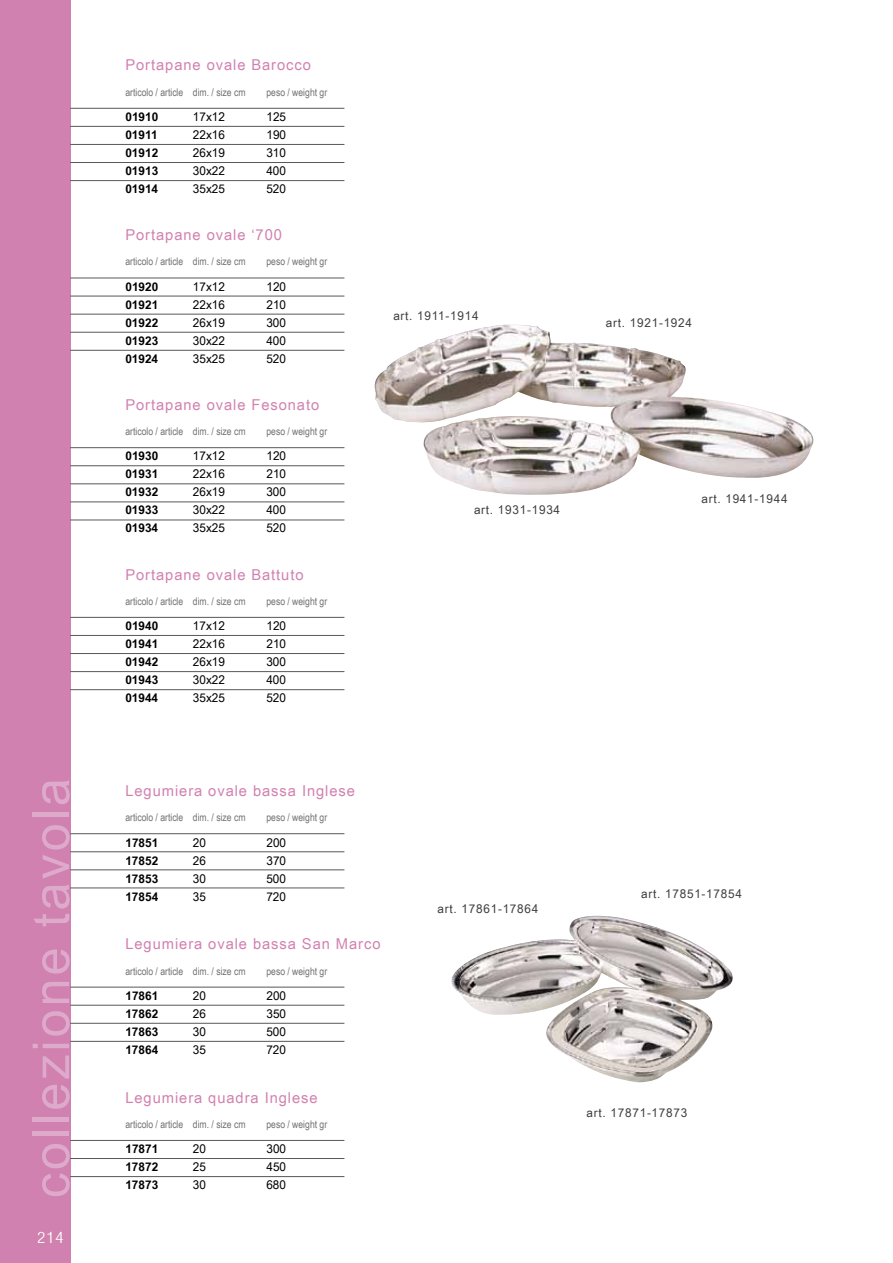
<style>
.page{position:relative;width:893px;height:1263px;background:#fff}
.page>*{position:absolute;margin:0;border:0;box-sizing:border-box;transform-origin:0 0}
.t1{font:51px "Arial Narrow";letter-spacing:.05em;color:#deaacb;scale:1.2 1}
.t2{font:15px "Arial Narrow";letter-spacing:.05em;color:#d181b0;scale:1.2 1}
.t3{font:300 condensed 15px "Helvetica";color:#fff;scale:1.2 1}
.t4{font:12px "Arial Narrow";color:#000;scale:1.2 1}
.t5{font:700 12px "Arial Narrow";color:#000;scale:1.2 1}
.t6{font:12px "Arial Narrow";letter-spacing:.05em;color:#3e3d40;scale:1.2 1}
.t7{font:10.5px "Arial Narrow";color:#707172}
</style>
<div class="page">
<img style="left:374px;top:325px;width:440px;height:170px">
<img style="left:451px;top:916px;width:282px;height:166px">
<div style="left:0;top:0;width:70px;height:1263px;background:#d181b0"></div>
<hr style="left:70px;top:108px;width:274px;height:1px;background:#58585a">
<hr style="left:70px;top:126px;width:274px;height:1px;background:#58585a">
<hr style="left:70px;top:162px;width:274px;height:1px;background:#58585a">
<hr style="left:70px;top:144px;width:274px;height:1px;background:#58585a">
<hr style="left:70px;top:180px;width:274px;height:1px;background:#58585a">
<hr style="left:70px;top:447px;width:274px;height:1px;background:#58585a">
<hr style="left:70px;top:465px;width:274px;height:1px;background:#58585a">
<hr style="left:70px;top:502px;width:274px;height:1px;background:#58585a">
<hr style="left:70px;top:484px;width:274px;height:1px;background:#58585a">
<hr style="left:70px;top:520px;width:274px;height:1px;background:#58585a">
<hr style="left:70px;top:987px;width:274px;height:1px;background:#58585a">
<hr style="left:70px;top:1005px;width:274px;height:1px;background:#58585a">
<hr style="left:70px;top:1041px;width:274px;height:1px;background:#58585a">
<hr style="left:70px;top:1023px;width:274px;height:1px;background:#58585a">
<hr style="left:70px;top:278px;width:274px;height:1px;background:#58585a">
<hr style="left:70px;top:296px;width:274px;height:1px;background:#58585a">
<hr style="left:70px;top:332px;width:274px;height:1px;background:#58585a">
<hr style="left:70px;top:314px;width:274px;height:1px;background:#58585a">
<hr style="left:70px;top:350px;width:274px;height:1px;background:#58585a">
<hr style="left:70px;top:833px;width:274px;height:1px;background:#58585a">
<hr style="left:70px;top:851px;width:274px;height:1px;background:#58585a">
<hr style="left:70px;top:888px;width:274px;height:1px;background:#58585a">
<hr style="left:70px;top:870px;width:274px;height:1px;background:#58585a">
<hr style="left:70px;top:617px;width:274px;height:1px;background:#58585a">
<hr style="left:70px;top:635px;width:274px;height:1px;background:#58585a">
<hr style="left:70px;top:671px;width:274px;height:1px;background:#58585a">
<hr style="left:70px;top:653px;width:274px;height:1px;background:#58585a">
<hr style="left:70px;top:689px;width:274px;height:1px;background:#58585a">
<hr style="left:70px;top:1140px;width:274px;height:1px;background:#58585a">
<hr style="left:70px;top:1158px;width:274px;height:1px;background:#58585a">
<hr style="left:70px;top:1176px;width:274px;height:1px;background:#58585a">
<h1 class="t1" style="left:14px;top:1198px;width:351px;rotate:-90deg">collezione tavola</h1>
<h2 class="t3" style="left:38px;top:1229px;width:23px">214</h2>
<h2 class="t2" style="left:125px;top:54px;width:156px">Portapane ovale Barocco</h2>
<p class="t5" style="left:125px;top:108px;width:29px">01910</p>
<p class="t4" style="left:193px;top:108px;width:28px">17x12</p>
<p class="t4" style="left:266px;top:108px;width:18px">125</p>
<p class="t5" style="left:125px;top:126px;width:28px">01911</p>
<p class="t4" style="left:193px;top:126px;width:28px">22x16</p>
<p class="t4" style="left:266px;top:126px;width:18px">190</p>
<p class="t5" style="left:125px;top:144px;width:29px">01912</p>
<p class="t4" style="left:193px;top:144px;width:28px">26x19</p>
<p class="t4" style="left:266px;top:144px;width:18px">310</p>
<p class="t5" style="left:125px;top:162px;width:29px">01913</p>
<p class="t4" style="left:193px;top:162px;width:28px">30x22</p>
<p class="t4" style="left:266px;top:162px;width:18px">400</p>
<p class="t5" style="left:125px;top:180px;width:29px">01914</p>
<p class="t4" style="left:193px;top:180px;width:28px">35x25</p>
<p class="t4" style="left:266px;top:180px;width:18px">520</p>
<p class="t7" style="left:125px;top:84px;width:122px">articolo / article dim. / size cm</p>
<p class="t7" style="left:266px;top:84px;width:62px">peso / weight gr</p>
<h2 class="t2" style="left:125px;top:224px;width:132px">Portapane ovale ‘700</h2>
<p class="t5" style="left:125px;top:277px;width:29px">01920</p>
<p class="t4" style="left:193px;top:278px;width:28px">17x12</p>
<p class="t4" style="left:266px;top:278px;width:18px">120</p>
<p class="t5" style="left:125px;top:295px;width:29px">01921</p>
<p class="t4" style="left:193px;top:296px;width:28px">22x16</p>
<p class="t4" style="left:266px;top:296px;width:18px">210</p>
<p class="t5" style="left:125px;top:313px;width:29px">01922</p>
<p class="t4" style="left:193px;top:314px;width:28px">26x19</p>
<p class="t4" style="left:266px;top:314px;width:18px">300</p>
<p class="t5" style="left:125px;top:331px;width:29px">01923</p>
<p class="t4" style="left:193px;top:332px;width:28px">30x22</p>
<p class="t4" style="left:266px;top:332px;width:18px">400</p>
<p class="t5" style="left:125px;top:349px;width:29px">01924</p>
<p class="t4" style="left:193px;top:350px;width:28px">35x25</p>
<p class="t4" style="left:266px;top:350px;width:18px">520</p>
<p class="t7" style="left:125px;top:254px;width:122px">articolo / article dim. / size cm</p>
<p class="t7" style="left:266px;top:254px;width:62px">peso / weight gr</p>
<h2 class="t2" style="left:125px;top:394px;width:163px">Portapane ovale Fesonato</h2>
<p class="t5" style="left:125px;top:447px;width:29px">01930</p>
<p class="t4" style="left:193px;top:447px;width:28px">17x12</p>
<p class="t4" style="left:266px;top:447px;width:18px">120</p>
<p class="t5" style="left:125px;top:465px;width:29px">01931</p>
<p class="t4" style="left:193px;top:465px;width:28px">22x16</p>
<p class="t4" style="left:266px;top:465px;width:18px">210</p>
<p class="t5" style="left:125px;top:483px;width:29px">01932</p>
<p class="t4" style="left:193px;top:483px;width:28px">26x19</p>
<p class="t4" style="left:266px;top:483px;width:18px">300</p>
<p class="t5" style="left:125px;top:501px;width:29px">01933</p>
<p class="t4" style="left:193px;top:501px;width:28px">30x22</p>
<p class="t4" style="left:266px;top:501px;width:18px">400</p>
<p class="t5" style="left:125px;top:519px;width:29px">01934</p>
<p class="t4" style="left:193px;top:519px;width:28px">35x25</p>
<p class="t4" style="left:266px;top:519px;width:18px">520</p>
<p class="t7" style="left:125px;top:424px;width:122px">articolo / article dim. / size cm</p>
<p class="t7" style="left:266px;top:424px;width:62px">peso / weight gr</p>
<h2 class="t2" style="left:125px;top:563px;width:150px">Portapane ovale Battuto</h2>
<p class="t5" style="left:125px;top:617px;width:29px">01940</p>
<p class="t4" style="left:193px;top:617px;width:28px">17x12</p>
<p class="t4" style="left:266px;top:617px;width:18px">120</p>
<p class="t5" style="left:125px;top:635px;width:29px">01941</p>
<p class="t4" style="left:193px;top:635px;width:28px">22x16</p>
<p class="t4" style="left:266px;top:635px;width:18px">210</p>
<p class="t5" style="left:125px;top:653px;width:29px">01942</p>
<p class="t4" style="left:193px;top:653px;width:28px">26x19</p>
<p class="t4" style="left:266px;top:653px;width:18px">300</p>
<p class="t5" style="left:125px;top:671px;width:29px">01943</p>
<p class="t4" style="left:193px;top:671px;width:28px">30x22</p>
<p class="t4" style="left:266px;top:671px;width:18px">400</p>
<p class="t5" style="left:125px;top:689px;width:29px">01944</p>
<p class="t4" style="left:193px;top:689px;width:28px">35x25</p>
<p class="t4" style="left:266px;top:689px;width:18px">520</p>
<p class="t7" style="left:125px;top:593px;width:122px">articolo / article dim. / size cm</p>
<p class="t7" style="left:266px;top:593px;width:62px">peso / weight gr</p>
<p class="t6" style="left:393px;top:307px;width:73px">art. 1911-1914</p>
<p class="t6" style="left:606px;top:313px;width:73px">art. 1921-1924</p>
<p class="t6" style="left:474px;top:501px;width:73px">art. 1931-1934</p>
<p class="t6" style="left:701px;top:490px;width:73px">art. 1941-1944</p>
<h2 class="t2" style="left:125px;top:779px;width:193px">Legumiera ovale bassa Inglese</h2>
<p class="t5" style="left:125px;top:833px;width:29px">17851</p>
<p class="t4" style="left:193px;top:833px;width:12px">20</p>
<p class="t4" style="left:266px;top:833px;width:18px">200</p>
<p class="t5" style="left:125px;top:851px;width:29px">17852</p>
<p class="t4" style="left:193px;top:851px;width:12px">26</p>
<p class="t4" style="left:266px;top:851px;width:18px">370</p>
<p class="t5" style="left:125px;top:869px;width:29px">17853</p>
<p class="t4" style="left:193px;top:869px;width:12px">30</p>
<p class="t4" style="left:266px;top:869px;width:18px">500</p>
<p class="t5" style="left:125px;top:887px;width:29px">17854</p>
<p class="t4" style="left:193px;top:887px;width:12px">35</p>
<p class="t4" style="left:266px;top:887px;width:18px">720</p>
<p class="t7" style="left:125px;top:810px;width:122px">articolo / article dim. / size cm</p>
<p class="t7" style="left:266px;top:810px;width:62px">peso / weight gr</p>
<h2 class="t2" style="left:125px;top:933px;width:214px">Legumiera ovale bassa San Marco</h2>
<p class="t5" style="left:125px;top:986px;width:29px">17861</p>
<p class="t4" style="left:193px;top:987px;width:12px">20</p>
<p class="t4" style="left:266px;top:987px;width:18px">200</p>
<p class="t5" style="left:125px;top:1004px;width:29px">17862</p>
<p class="t4" style="left:193px;top:1005px;width:12px">26</p>
<p class="t4" style="left:266px;top:1005px;width:18px">350</p>
<p class="t5" style="left:125px;top:1022px;width:29px">17863</p>
<p class="t4" style="left:193px;top:1023px;width:12px">30</p>
<p class="t4" style="left:266px;top:1023px;width:18px">500</p>
<p class="t5" style="left:125px;top:1040px;width:29px">17864</p>
<p class="t4" style="left:193px;top:1041px;width:12px">35</p>
<p class="t4" style="left:266px;top:1041px;width:18px">720</p>
<p class="t7" style="left:125px;top:963px;width:122px">articolo / article dim. / size cm</p>
<p class="t7" style="left:266px;top:963px;width:62px">peso / weight gr</p>
<h2 class="t2" style="left:125px;top:1086px;width:162px">Legumiera quadra Inglese</h2>
<p class="t5" style="left:125px;top:1140px;width:29px">17871</p>
<p class="t4" style="left:193px;top:1140px;width:12px">20</p>
<p class="t4" style="left:266px;top:1140px;width:18px">300</p>
<p class="t5" style="left:125px;top:1158px;width:29px">17872</p>
<p class="t4" style="left:193px;top:1158px;width:12px">25</p>
<p class="t4" style="left:266px;top:1158px;width:18px">450</p>
<p class="t5" style="left:125px;top:1176px;width:29px">17873</p>
<p class="t4" style="left:193px;top:1176px;width:12px">30</p>
<p class="t4" style="left:266px;top:1176px;width:18px">680</p>
<p class="t7" style="left:125px;top:1116px;width:122px">articolo / article dim. / size cm</p>
<p class="t7" style="left:266px;top:1116px;width:62px">peso / weight gr</p>
<p class="t6" style="left:438px;top:900px;width:85px">art. 17861-17864</p>
<p class="t6" style="left:641px;top:885px;width:85px">art. 17851-17854</p>
<p class="t6" style="left:587px;top:1104px;width:85px">art. 17871-17873</p>
</div>
